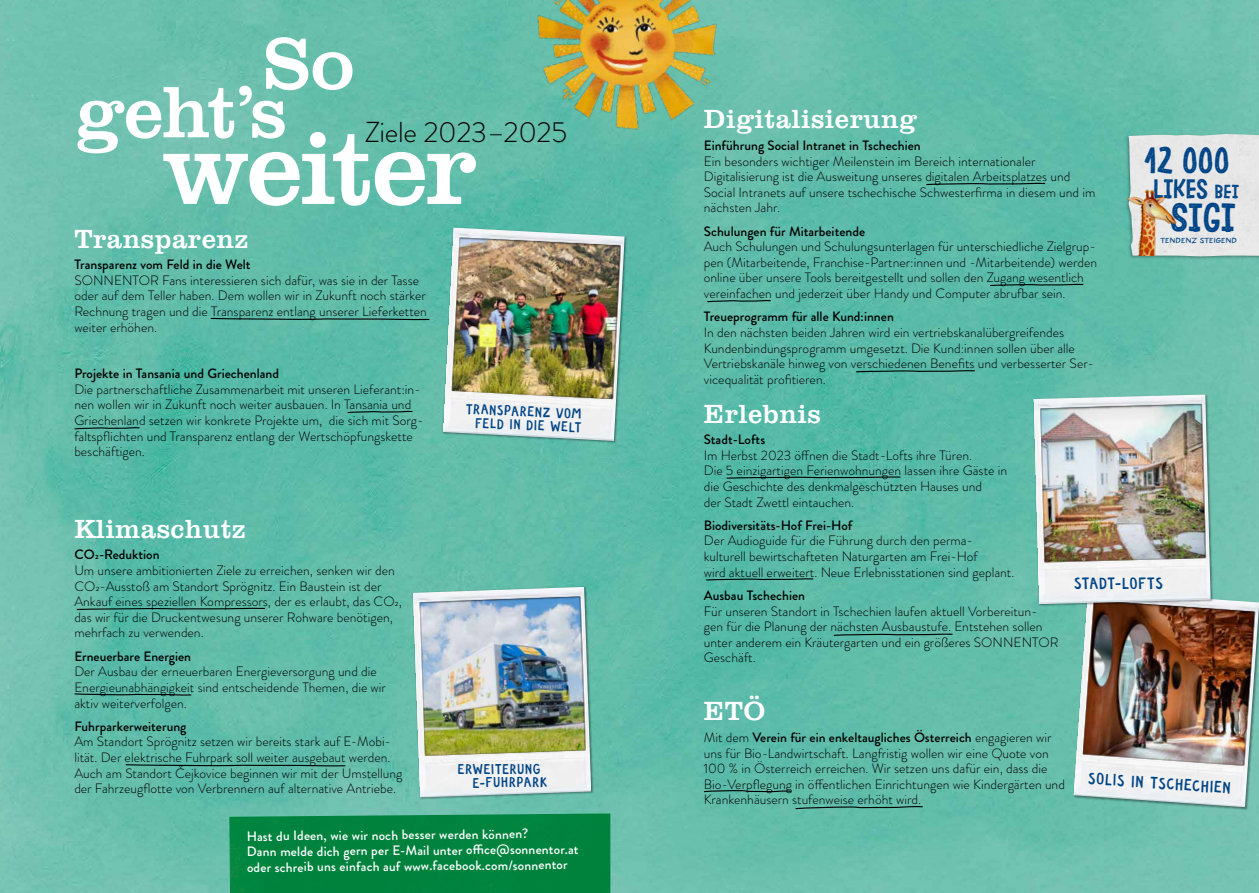
<style>
.page{position:relative;width:1259px;height:893px;background:#fff}
.page>*{position:absolute;margin:0;border:0;box-sizing:border-box;transform-origin:0 0}
.t1{font:106.05px "Clarendon BT Pro";letter-spacing:-.03em;color:#fff}
.t2{font:74.7px "Clarendon BT Pro";letter-spacing:-.015em;color:#fff}
.t3{font:37.5px "Le Osler Stamp";color:#004587}
.t4{font:34.8px "Le Osler Stamp";color:#004587}
.t5{font:300 28.8px "Brandon Grotesque";letter-spacing:-.01em;color:#000}
.t6{font:27px "Clarendon BT Pro";letter-spacing:.015em;color:#fff}
.t7{font:25.5px "Le Osler Stamp";color:#004587}
.t8{font:17.25px "Sonnentor Hand Regular";color:#004587}
.t9{font:16.8px "The Perfect Match Small Sans";color:#004587}
.t10{font:15px/13.6px "Sonnentor Hand Regular";color:#004587}
.t11{font:300 13.5px/15.6px "Brandon Grotesque";color:#000}
.t12{font:500 13.5px "Brandon Grotesque";color:#000}
.t13{font:500 13.5px/15.5px "Brandon Grotesque";letter-spacing:.01em;color:#fff}
.s1{font-weight:500}
.s2{font-size:18px}
</style>
<div class="page">
<img style="left:0;top:0;width:1259px;height:893px">
<div style="left:229px;top:813px;width:381px;height:80px;background:#00833d"></div>
<div style="left:412px;top:586px;width:181px;height:214px;background:#000;opacity:.41"></div>
<img style="left:413px;top:587px;width:178px;height:210px">
<img style="left:1073px;top:590px;width:186px;height:217px">
<div style="left:1033px;top:394px;width:180px;height:213px;background:#000;opacity:.41"></div>
<img style="left:1033px;top:394px;width:177px;height:210px">
<div style="left:442px;top:227px;width:185px;height:217px;background:#000;opacity:.41"></div>
<img style="left:443px;top:228px;width:181px;height:213px">
<svg style="left:925px;top:182px;width:121px;height:4px"></svg>
<svg style="left:855px;top:369px;width:120px;height:4px"></svg>
<svg style="left:833px;top:633px;width:120px;height:3px"></svg>
<svg style="left:726px;top:476px;width:175px;height:3px"></svg>
<svg style="left:705px;top:578px;width:109px;height:3px"></svg>
<svg style="left:706px;top:299px;width:65px;height:4px"></svg>
<svg style="left:989px;top:283px;width:95px;height:4px"></svg>
<svg style="left:794px;top:805px;width:129px;height:5px"></svg>
<svg style="left:703px;top:789px;width:89px;height:4px"></svg>
<svg style="left:74px;top:693px;width:118px;height:3px"></svg>
<svg style="left:125px;top:763px;width:221px;height:4px"></svg>
<svg style="left:76px;top:607px;width:190px;height:4px"></svg>
<svg style="left:210px;top:317px;width:220px;height:4px"></svg>
<svg style="left:347px;top:410px;width:66px;height:4px"></svg>
<svg style="left:74px;top:426px;width:66px;height:4px"></svg>
<img style="left:523px;top:0;width:219px;height:154px">
<div style="left:1125px;top:133px;width:134px;height:128px;background:#000;opacity:.27"></div>
<div style="left:1128px;top:134px;width:131px;height:122px;background:#e7e7e7"></div>
<img style="left:1114px;top:182px;width:87px;height:74px">
<h2 class="t2" style="left:263px;top:14px;width:93px">So</h2>
<h2 class="t2" style="left:75px;top:63px;width:214px">geht’s</h2>
<h3 class="t5" style="left:365px;top:113px;width:204px">Ziele 2023–2025</h3>
<h1 class="t1" style="left:162px;top:98px;width:317px">weiter</h1>
<h3 class="t6" style="left:74px;top:221px;width:175px">Transparenz</h3>
<p class="t12" style="left:74px;top:255px;width:178px">Transparenz vom Feld in die Welt</p>
<p class="t11" style="left:74px;top:272px;width:354px">SONNENTOR Fans interessieren sich dafür, was sie in der Tasse oder auf dem Teller haben. Dem wollen wir in Zukunft noch stärker Rechnung tragen und die Transparenz entlang unserer Lieferketten weiter erhöhen.</p>
<p class="t12" style="left:74px;top:364px;width:206px">Projekte in Tansania und Griechenland</p>
<p class="t11" style="left:74px;top:381px;width:351px">Die partnerschaftliche Zusammenarbeit mit unseren Lieferant:in&shy;nen wollen wir in Zukunft noch weiter ausbauen. In Tansania und Griechenland setzen wir konkrete Projekte um, die sich mit Sorg&shy;faltspflichten und Transparenz entlang der Wertschöpfungskette beschäftigen.</p>
<h3 class="t6" style="left:74px;top:511px;width:173px">Klimaschutz</h3>
<p class="t12" style="left:74px;top:545px;width:87px">CO2-Reduktion</p>
<p class="t11" style="left:74px;top:563px;width:329px">Um unsere ambitionierten Ziele zu erreichen, senken wir den CO2-Ausstoß am Standort Sprögnitz. Ein Baustein ist der Ankauf eines speziellen Kompressors, der es erlaubt, das CO2, das wir für die Druckentwesung unserer Rohware benötigen, mehrfach zu verwenden.</p>
<p class="t12" style="left:74px;top:647px;width:118px">Erneuerbare Energien</p>
<p class="t11" style="left:74px;top:664px;width:313px">Der Ausbau der erneuerbaren Energieversorgung und die<br>Energieunabhängigkeit sind entscheidende Themen, die wir aktiv weiterverfolgen.</p>
<p class="t12" style="left:74px;top:717px;width:114px">Fuhrparkerweiterung</p>
<p class="t11" style="left:74px;top:734px;width:330px">Am Standort Sprögnitz setzen wir bereits stark auf E-Mobi&shy;lität. Der elektrische Fuhrpark soll weiter ausgebaut werden.<br>Auch am Standort Čejkovice beginnen wir mit der Umstellung der Fahrzeugflotte von Verbrennern auf alternative Antriebe.</p>
<p class="t10" style="left:466px;top:401px;width:118px;text-align:right;rotate:3deg">TRANSPARENZ VOM<br>FELD IN DIE WELT</p>
<p class="t10" style="left:472px;top:762px;width:77px;text-indent:-15px;rotate:-1deg">ERWEITERUNG<br>E-FUHRPARK</p>
<p class="t13" style="left:247px;top:827px;width:333px">Hast du Ideen, wie wir noch besser werden können?<br>Dann melde dich gern per E-Mail unter office@sonnentor.at oder schreib uns einfach auf www.facebook.com/sonnentor</p>
<h3 class="t6" style="left:704px;top:101px;width:215px">Digitalisierung</h3>
<p class="t12" style="left:704px;top:136px;width:218px">Einführung Social Intranet in Tschechien</p>
<p class="t11" style="left:704px;top:153px;width:393px">Ein besonders wichtiger Meilenstein im Bereich internationaler Digitalisierung ist die Ausweitung unseres digitalen Arbeitsplatzes und Social Intranets auf unsere tschechische Schwesterfirma in diesem und im nächsten Jahr.</p>
<p class="t12" style="left:704px;top:222px;width:163px">Schulungen für Mitarbeitende</p>
<p class="t11" style="left:704px;top:239px;width:395px">Auch Schulungen und Schulungsunterlagen für unterschiedliche Zielgrup&shy;pen (Mitarbeitende, Franchise-Partner:innen und -Mitarbeitende) werden online über unsere Tools bereitgestellt und sollen den Zugang wesentlich vereinfachen und jederzeit über Handy und Computer abrufbar sein.</p>
<p class="t12" style="left:704px;top:307px;width:192px">Treueprogramm für alle Kund:innen</p>
<p class="t11" style="left:704px;top:325px;width:392px">In den nächsten beiden Jahren wird ein vertriebskanalübergreifendes Kundenbindungsprogramm umgesetzt. Die Kund:innen sollen über alle Vertriebskanäle hinweg von verschiedenen Benefits und verbesserter Ser&shy;vicequalität profitieren.</p>
<h3 class="t6" style="left:704px;top:396px;width:119px">Erlebnis</h3>
<p class="t12" style="left:704px;top:430px;width:63px">Stadt-Lofts</p>
<p class="t11" style="left:704px;top:447px;width:305px">Im Herbst 2023 öffnen die Stadt-Lofts ihre Türen.<br>Die 5 einzigartigen Ferienwohnungen lassen ihre Gäste in die Geschichte des denkmalgeschützten Hauses und<br>der Stadt Zwettl eintauchen.</p>
<p class="t12" style="left:704px;top:516px;width:150px">Biodiversitäts-Hof Frei-Hof</p>
<p class="t11" style="left:704px;top:533px;width:312px">Der Audioguide für die Führung durch den perma&shy;kulturell bewirtschafteten Naturgarten am Frei-Hof<br>wird aktuell erweitert. Neue Erlebnisstationen sind geplant.</p>
<p class="t12" style="left:704px;top:586px;width:103px">Ausbau Tschechien</p>
<p class="t11" style="left:704px;top:603px;width:356px">Für unseren Standort in Tschechien laufen aktuell Vorbereitun&shy;gen für die Planung der nächsten Ausbaustufe. Entstehen sollen unter anderem ein Kräutergarten und ein größeres SONNENTOR Geschäft.</p>
<h3 class="t6" style="left:704px;top:693px;width:63px">ETÖ</h3>
<p class="t11" style="left:704px;top:729px;width:362px">Mit dem <span class="s1">Verein für ein enkeltaugliches Österreich</span> engagieren wir uns für Bio-Landwirtschaft. Langfristig wollen wir eine Quote von 100 % in Österreich erreichen. Wir setzen uns dafür ein, dass die Bio-Verpflegung in öffentlichen Einrichtungen wie Kindergärten und Krankenhäusern stufenweise erhöht wird.</p>
<h3 class="t4" style="left:1145px;top:140px;width:87px">12 000</h3>
<h3 class="t7" style="left:1154px;top:174px;width:86px">LIKES <span class="s2">BEI</span></h3>
<h3 class="t3" style="left:1171px;top:196px;width:67px">SIGI</h3>
<p class="t9" style="left:1160px;top:227px;width:78px">TENDENZ STEIGEND</p>
<p class="t8" style="left:1074px;top:573px;width:90px;rotate:-1deg">STADT-LOFTS</p>
<p class="t8" style="left:1089px;top:767px;width:145px;rotate:4deg">SOLIS IN TSCHECHIEN</p>
</div>
